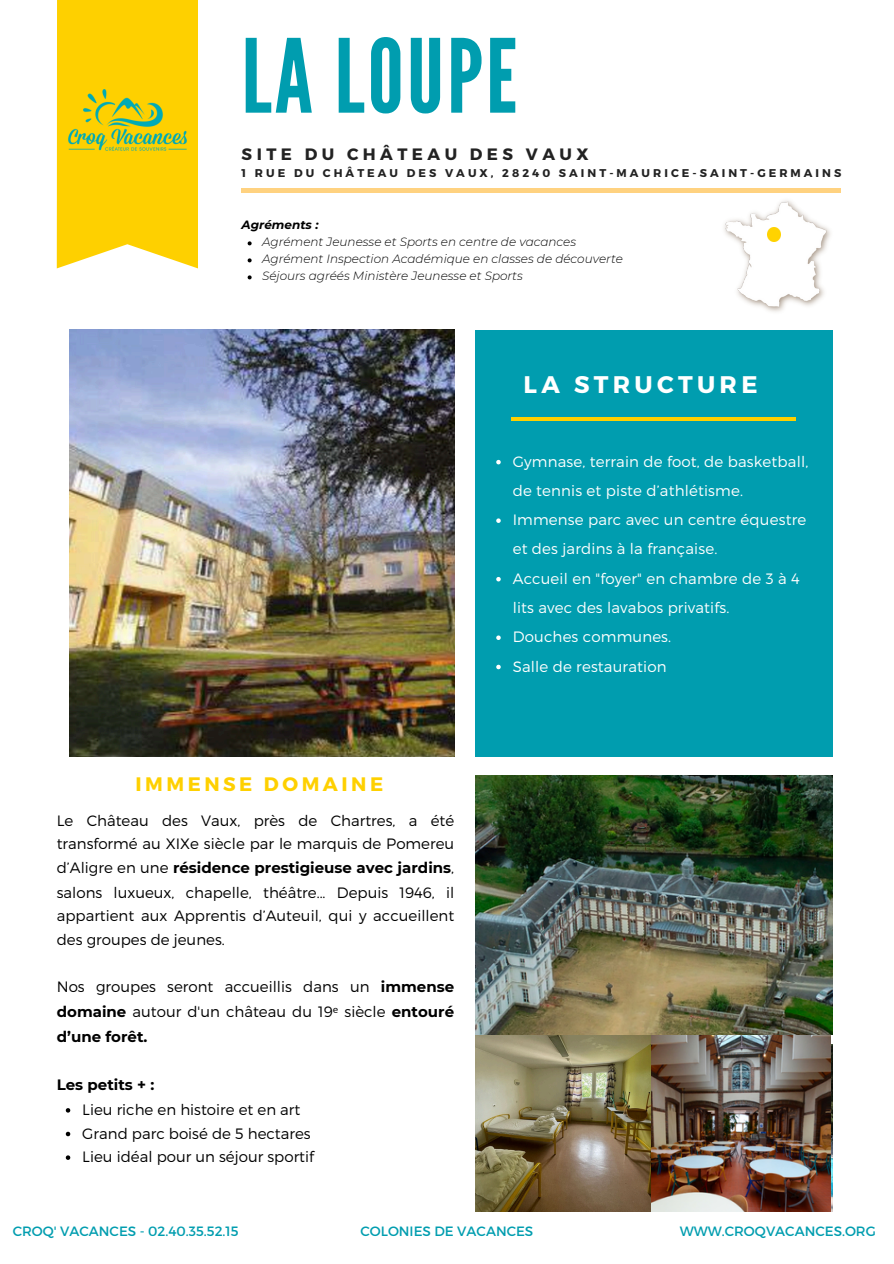
<style>
.page{position:relative;width:894px;height:1264px;background:#fff}
.page>*{position:absolute;margin:0;border:0;box-sizing:border-box;transform-origin:0 0}
.t1{font:101.7px "League Gothic";letter-spacing:.03em;color:#009daf}
.t2{font:700 24px "Montserrat";letter-spacing:.18em;color:#fff}
.t3{font:700 19.5px "Montserrat";letter-spacing:.18em;color:#fed000}
.t4{font:700 16.5px "Montserrat";letter-spacing:.27em;color:#222}
.t5{font:300 15px/23.9px "Montserrat";color:#000;text-align:justify}
.t6{font:300 15px/29.2px "Montserrat";letter-spacing:.01em;color:#fff}
.t7{font:700 15px "Montserrat";color:#000}
.t8{font:13.5px "Montserrat";color:#009daf}
.t9{font:italic 300 12px "Montserrat";color:#000}
.t10{font:italic 700 12px "Montserrat";color:#000}
.t11{font:700 11.25px "Montserrat";letter-spacing:.27em;color:#222}
.s1{font-weight:700}
.s2{font-family:"Noto Sans";font-weight:400}
</style>
<div class="page">
<hr style="left:241px;top:189px;width:600px;height:3px;background:#ffd280">
<img style="left:724px;top:200px;width:107px;height:112px">
<div style="left:475px;top:330px;width:356px;height:426px;background:#009daf"></div>
<hr style="left:511px;top:417px;width:285px;height:4px;background:#fed000">
<img style="left:69px;top:330px;width:385px;height:426px">
<svg style="left:767px;top:228px;width:13px;height:13px"></svg>
<img style="left:475px;top:1034px;width:176px;height:177px">
<svg style="left:496px;top:460px;width:4px;height:4px"></svg>
<svg style="left:496px;top:518px;width:4px;height:5px"></svg>
<svg style="left:496px;top:577px;width:4px;height:4px"></svg>
<svg style="left:496px;top:635px;width:4px;height:5px"></svg>
<svg style="left:496px;top:664px;width:4px;height:5px"></svg>
<svg style="left:66px;top:1108px;width:4px;height:4px"></svg>
<svg style="left:66px;top:1131px;width:4px;height:5px"></svg>
<svg style="left:66px;top:1155px;width:4px;height:4px"></svg>
<svg style="left:247px;top:241px;width:4px;height:4px"></svg>
<svg style="left:247px;top:258px;width:4px;height:4px"></svg>
<svg style="left:247px;top:275px;width:4px;height:4px"></svg>
<div style="left:57px;top:0;width:141px;height:268px;background:#fed000"></div>
<img style="left:58px;top:83px;width:139px;height:73px">
<img style="left:651px;top:1034px;width:179px;height:177px">
<img style="left:475px;top:775px;width:356px;height:259px">
<p class="t1" style="left:241px;top:18px;width:277px">LA LOUPE</p>
<p class="t4" style="left:241px;top:143px;width:348px">SITE DU CHÂTEAU DES VAUX</p>
<h2 class="t11" style="left:241px;top:165px;width:601px">1 RUE DU CHÂTEAU DES VAUX, 28240 SAINT-MAURICE-SAINT-GERMAINS</h2>
<p class="t10" style="left:241px;top:218px;width:78px">Agréments :</p>
<p class="t9" style="left:262px;top:235px;width:315px">Agrément Jeunesse et Sports en centre de vacances</p>
<p class="t9" style="left:262px;top:252px;width:362px">Agrément Inspection Académique en classes de découverte</p>
<p class="t9" style="left:262px;top:269px;width:262px">Séjours agréés Ministère Jeunesse et Sports</p>
<p class="t2" style="left:523px;top:368px;width:235px">LA STRUCTURE</p>
<p class="t3" style="left:135px;top:771px;width:249px">IMMENSE DOMAINE</p>
<p class="t5" style="left:57px;top:807px;width:399px">Le Château des Vaux, près de Chartres, a été transformé au XIXe siècle par le marquis de Pomereu d’Aligre en une <span class="s1">résidence prestigieuse avec jardins</span>, salons luxueux, chapelle, théâtre... Depuis 1946, il appartient aux Apprentis d’Auteuil, qui y accueillent des groupes de jeunes.</p>
<p class="t5" style="left:57px;top:973px;width:399px;line-height:24.8px">Nos groupes seront accueillis dans un <span class="s1">immense domaine</span> autour d'un château du 19<span class="s2">ᵉ</span> siècle <span class="s1">entouré d’une forêt.</span></p>
<p class="t7" style="left:57px;top:1075px;width:99px">Les petits + :</p>
<p class="t5" style="left:82px;top:1096px;width:219px">Lieu riche en histoire et en art</p>
<p class="t5" style="left:82px;top:1120px;width:230px">Grand parc boisé de 5 hectares</p>
<p class="t5" style="left:82px;top:1144px;width:233px">Lieu idéal pour un séjour sportif</p>
<p class="t6" style="left:512px;top:446px;width:297px">Gymnase, terrain de foot, de basketball, de tennis et piste d’athlétisme.</p>
<h1 class="t6" style="left:512px;top:504px;width:295px">Immense parc avec un centre équestre et des jardins à la française.</h1>
<p class="t6" style="left:512px;top:563px;width:288px">Accueil en "foyer" en chambre de 3 à 4 lits avec des lavabos privatifs.</p>
<p class="t6" style="left:512px;top:621px;width:160px">Douches communes.</p>
<p class="t6" style="left:512px;top:650px;width:155px">Salle de restauration</p>
<h3 class="t8" style="left:13px;top:1222px;width:227px">CROQ' VACANCES - 02.40.35.52.15</h3>
<h6 class="t8" style="left:360px;top:1222px;width:174px">COLONIES DE VACANCES</h6>
<h6 class="t8" style="left:679px;top:1222px;width:197px">WWW.CROQVACANCES.ORG</h6>
</div>
